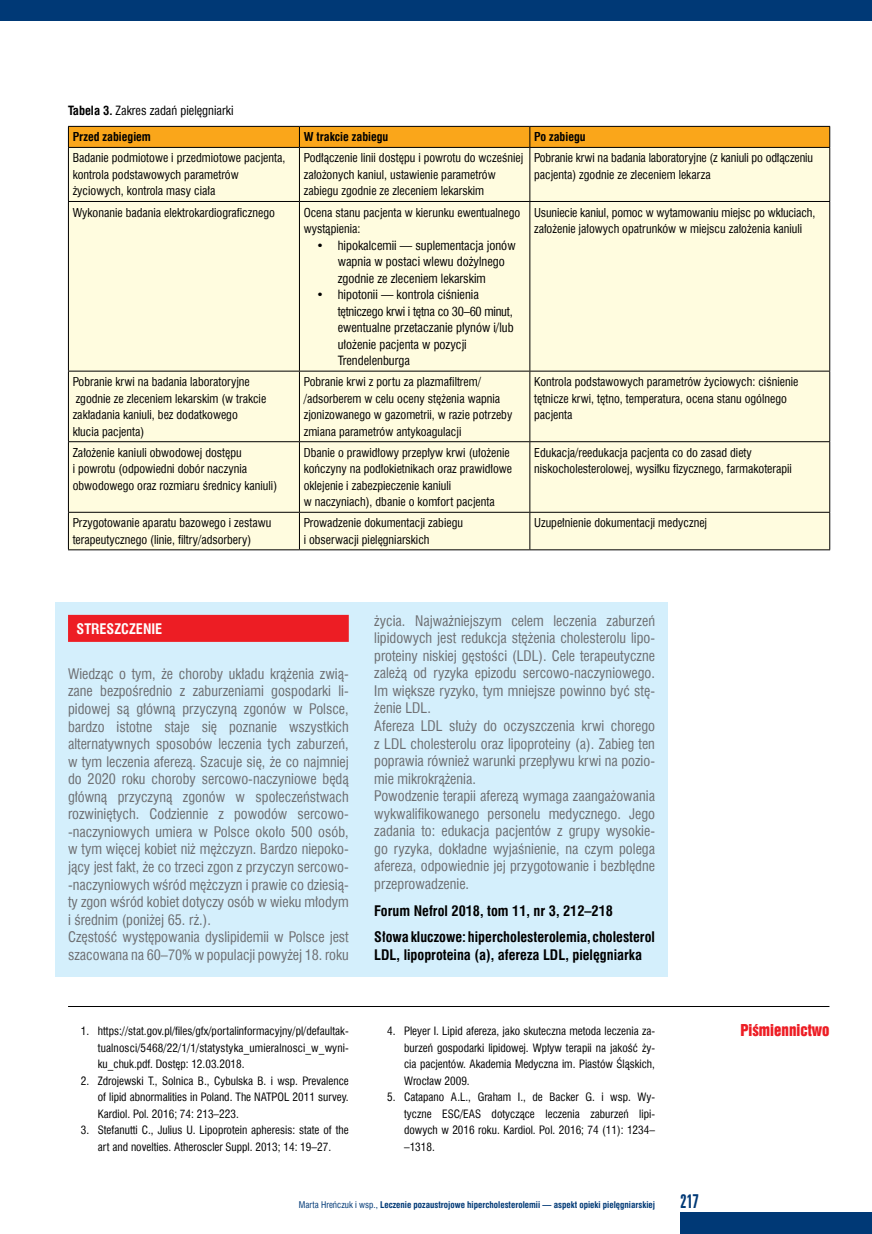
<style>
.page{position:relative;width:872px;height:1234px;background:#fff}
.page>*{position:absolute;margin:0;border:0;box-sizing:border-box;transform-origin:0 0}
.t1{font:18px "Swis 924 EU";color:#003976}
._50_Piśmiennictwo{font:15px "Swis 921 EU";color:#ed1d24}
._16_Streszczenie_pol{font:14.25px/17.5px "Swis 721 Cn EU";color:#6d6e71;text-align:justify}
._16_Słowa_kluczowe{font:700 14.25px/17.5px "Swis 721 Cn EU";color:#000}
._16_Streszczenie_pol-2{font:700 14.25px "Swis 721 Cn EU";color:#fff}
._40_Tabela_-_tytuł{font:12.45px/16.5px "Swis 721 Cn EU";color:#000}
._40_Tabela_-_tekst{font:12px/16.5px "Swis 721 Cn EU";color:#000}
._40_Tabela_-_tekst-2{font:700 12px "Swis 721 Cn EU";color:#000}
.t2{font:11.25px/16.5px "Swis 721 Cn EU";color:#000;text-align:justify}
.t3{font:700 9px "Swis 721 Cn EU";color:#003976}
.s1{font-weight:700}
.s2{font-weight:400}
</style>
<div class="page">
<div style="left:680px;top:1212px;width:192px;height:21px;background:#003976"></div>
<div style="left:0;top:0;width:872px;height:21px;background:#003976"></div>
<div style="left:55px;top:602px;width:613px;height:374px;background:#d4effc"></div>
<div style="left:68px;top:614px;width:281px;height:27px;background:#ed1d24"></div>
<hr style="left:68px;top:1005px;width:761px;height:1px;background:#000">
<div style="left:69px;top:148px;width:760px;height:401px;background:#fffcdf"></div>
<hr style="left:299px;top:148px;width:1px;height:53px;background:#000">
<hr style="left:529px;top:148px;width:1px;height:53px;background:#000">
<hr style="left:68px;top:201px;width:231px;height:1px;background:#000">
<hr style="left:299px;top:201px;width:231px;height:1px;background:#000">
<hr style="left:299px;top:202px;width:1px;height:168px;background:#000">
<hr style="left:530px;top:201px;width:300px;height:1px;background:#000">
<hr style="left:529px;top:202px;width:1px;height:168px;background:#000">
<hr style="left:68px;top:370px;width:231px;height:1px;background:#000">
<hr style="left:299px;top:370px;width:231px;height:1px;background:#000">
<hr style="left:299px;top:371px;width:1px;height:70px;background:#000">
<hr style="left:530px;top:370px;width:300px;height:1px;background:#000">
<hr style="left:529px;top:371px;width:1px;height:70px;background:#000">
<hr style="left:68px;top:441px;width:231px;height:1px;background:#000">
<hr style="left:299px;top:441px;width:231px;height:1px;background:#000">
<hr style="left:299px;top:442px;width:1px;height:70px;background:#000">
<hr style="left:530px;top:441px;width:300px;height:1px;background:#000">
<hr style="left:529px;top:442px;width:1px;height:70px;background:#000">
<hr style="left:68px;top:512px;width:231px;height:1px;background:#000">
<hr style="left:299px;top:512px;width:231px;height:1px;background:#000">
<hr style="left:299px;top:512px;width:1px;height:37px;background:#000">
<hr style="left:530px;top:512px;width:300px;height:1px;background:#000">
<hr style="left:529px;top:512px;width:1px;height:37px;background:#000">
<svg style="left:68px;top:126px;width:762px;height:21px;background:#ed9d19"></svg>
<hr style="left:68px;top:147px;width:231px;height:1px;background:#000">
<hr style="left:68px;top:148px;width:1px;height:53px;background:#000">
<hr style="left:299px;top:147px;width:231px;height:1px;background:#000">
<hr style="left:530px;top:147px;width:300px;height:1px;background:#000">
<hr style="left:829px;top:148px;width:1px;height:53px;background:#000">
<hr style="left:68px;top:202px;width:1px;height:168px;background:#000">
<hr style="left:829px;top:202px;width:1px;height:168px;background:#000">
<hr style="left:68px;top:371px;width:1px;height:70px;background:#000">
<hr style="left:829px;top:371px;width:1px;height:70px;background:#000">
<hr style="left:68px;top:442px;width:1px;height:70px;background:#000">
<hr style="left:829px;top:442px;width:1px;height:70px;background:#000">
<hr style="left:68px;top:512px;width:1px;height:37px;background:#000">
<hr style="left:829px;top:512px;width:1px;height:37px;background:#000">
<hr style="left:68px;top:549px;width:231px;height:1px;background:#000">
<hr style="left:299px;top:549px;width:231px;height:1px;background:#000">
<hr style="left:530px;top:549px;width:300px;height:1px;background:#000">
<p class="_40_Tabela_-_tytuł" style="left:68px;top:102px;width:167px"><span class="s1">Tabela 3.</span> Zakres zadań pielęgniarki</p>
<p class="_40_Tabela_-_tekst-2" style="left:73px;top:130px;width:80px">Przed zabiegiem</p>
<p class="_40_Tabela_-_tekst-2" style="left:304px;top:130px;width:86px">W trakcie zabiegu</p>
<p class="_40_Tabela_-_tekst-2" style="left:534px;top:130px;width:53px">Po zabiegu</p>
<p class="_40_Tabela_-_tekst" style="left:73px;top:150px;width:214px">Badanie podmiotowe i przedmiotowe pacjenta, kontrola podstawowych parametrów życiowych, kontrola masy ciała</p>
<p class="_40_Tabela_-_tekst" style="left:304px;top:150px;width:221px">Podłączenie linii dostępu i powrotu do wcześniej założonych kaniul, ustawienie parametrów zabiegu zgodnie ze zleceniem lekarskim</p>
<p class="_40_Tabela_-_tekst" style="left:534px;top:150px;width:280px">Pobranie krwi na badania laboratoryjne (z kaniuli po odłączeniu pacjenta) zgodnie ze zleceniem lekarza</p>
<p class="_40_Tabela_-_tekst" style="left:73px;top:204px;width:204px">Wykonanie badania elektrokardiograficznego</p>
<p class="_40_Tabela_-_tekst" style="left:304px;top:204px;width:218px">Ocena stanu pacjenta w kierunku ewentualnego wystąpienia:</p>
<p class="_40_Tabela_-_tytuł" style="left:338px;top:237px;width:179px;text-indent:-21px">• hipokalcemii — suplementacja jonów wapnia w postaci wlewu dożylnego zgodnie ze zleceniem lekarskim</p>
<p class="_40_Tabela_-_tytuł" style="left:338px;top:286px;width:177px;text-indent:-21px">• hipotonii — kontrola ciśnienia tętniczego krwi i tętna co 30–60 minut, ewentualne przetaczanie płynów i/lub ułożenie pacjenta w pozycji<br>Trendelenburga</p>
<p class="_40_Tabela_-_tekst" style="left:534px;top:204px;width:283px">Usuniecie kaniul, pomoc w wytamowaniu miejsc po wkłuciach, założenie jałowych opatrunków w miejscu założenia kaniuli</p>
<p class="_40_Tabela_-_tekst" style="left:73px;top:373px;width:195px">Pobranie krwi na badania laboratoryjne zgodnie ze zleceniem lekarskim (w trakcie zakładania kaniuli, bez dodatkowego kłucia pacjenta)</p>
<p class="_40_Tabela_-_tekst" style="left:304px;top:373px;width:210px">Pobranie krwi z portu za plazmafiltrem/ /adsorberem w celu oceny stężenia wapnia zjonizowanego w gazometrii, w razie potrzeby zmiana parametrów antykoagulacji</p>
<p class="_40_Tabela_-_tekst" style="left:534px;top:373px;width:266px">Kontrola podstawowych parametrów życiowych: ciśnienie tętnicze krwi, tętno, temperatura, ocena stanu ogólnego pacjenta</p>
<p class="_40_Tabela_-_tekst" style="left:73px;top:444px;width:206px">Założenie kaniuli obwodowej dostępu<br>i powrotu (odpowiedni dobór naczynia obwodowego oraz rozmiaru średnicy kaniuli)</p>
<p class="_40_Tabela_-_tekst" style="left:304px;top:444px;width:210px">Dbanie o prawidłowy przepływ krwi (ułożenie kończyny na podłokietnikach oraz prawidłowe oklejenie i zabezpieczenie kaniuli<br>w naczyniach), dbanie o komfort pacjenta</p>
<p class="_40_Tabela_-_tekst" style="left:534px;top:444px;width:259px">Edukacja/reedukacja pacjenta co do zasad diety niskocholesterolowej, wysiłku fizycznego, farmakoterapii</p>
<p class="_40_Tabela_-_tekst" style="left:73px;top:514px;width:200px">Przygotowanie aparatu bazowego i zestawu terapeutycznego (linie, filtry/adsorbery)</p>
<p class="_40_Tabela_-_tekst" style="left:304px;top:514px;width:161px">Prowadzenie dokumentacji zabiegu i obserwacji pielęgniarskich</p>
<p class="_40_Tabela_-_tekst" style="left:534px;top:514px;width:174px">Uzupełnienie dokumentacji medycznej</p>
<p class="_16_Streszczenie_pol-2" style="left:77px;top:620px;width:87px">STRESZCZENIE</p>
<p class="_16_Streszczenie_pol" style="left:68px;top:664px;width:282px">Wiedząc o tym, że choroby układu krążenia zwią&shy;zane bezpośrednio z zaburzeniami gospodarki li&shy;pidowej są główną przyczyną zgonów w Polsce, bardzo istotne staje się poznanie wszystkich alternatywnych sposobów leczenia tych zaburzeń, w tym leczenia aferezą. Szacuje się, że co najmniej do 2020 roku choroby sercowo-naczyniowe będą główną przyczyną zgonów w społeczeństwach rozwiniętych. Codziennie z powodów sercowo--naczyniowych umiera w Polsce około 500 osób, w tym więcej kobiet niż mężczyzn. Bardzo niepoko&shy;jący jest fakt, że co trzeci zgon z przyczyn sercowo--naczyniowych wśród mężczyzn i prawie co dziesią&shy;ty zgon wśród kobiet dotyczy osób w wieku młodym i średnim (poniżej 65. rż.).</p>
<p class="_16_Streszczenie_pol" style="left:68px;top:928px;width:282px">Częstość występowania dyslipidemii w Polsce jest szacowana na 60–70% w populacji powyżej 18. roku</p>
<p class="_16_Streszczenie_pol" style="left:374px;top:611px;width:282px">życia. Najważniejszym celem leczenia zaburzeń lipidowych jest redukcja stężenia cholesterolu lipo&shy;proteiny niskiej gęstości (LDL). Cele terapeutyczne zależą od ryzyka epizodu sercowo-naczyniowego.<br>Im większe ryzyko, tym mniejsze powinno być stę&shy;żenie LDL.</p>
<p class="_16_Streszczenie_pol" style="left:374px;top:716px;width:282px">Afereza LDL służy do oczyszczenia krwi chorego z LDL cholesterolu oraz lipoproteiny (a). Zabieg ten poprawia również warunki przepływu krwi na pozio&shy;mie mikrokrążenia.</p>
<p class="_16_Streszczenie_pol" style="left:374px;top:787px;width:282px">Powodzenie terapii aferezą wymaga zaangażowania wykwalifikowanego personelu medycznego. Jego zadania to: edukacja pacjentów z grupy wysokie&shy;go ryzyka, dokładne wyjaśnienie, na czym polega afereza, odpowiednie jej przygotowanie i bezbłędne przeprowadzenie.</p>
<p class="_16_Słowa_kluczowe" style="left:374px;top:902px;width:240px">Forum Nefrol 2018, tom 11, nr 3, 212–218</p>
<p class="_16_Słowa_kluczowe" style="left:374px;top:928px;width:282px">Słowa kluczowe: hipercholesterolemia, cholesterol<br>LDL, lipoproteina (a), afereza LDL, pielęgniarka</p>
<p class="t2" style="left:81px;top:1022px;width:269px">1. https://stat.gov.pl/files/gfx/portalinformacyjny/pl/defaultak-</p>
<p class="_50_Piśmiennictwo" style="left:740px;top:1020px;width:90px">Piśmiennictwo</p>
<p class="t2" style="left:98px;top:1038px;width:252px">tualnosci/5468/22/1/1/statystyka_umieralnosci_w_wyni&shy;ku_chuk.pdf. Dostęp: 12.03.2018.</p>
<p class="t2" style="left:98px;top:1071px;width:252px;text-indent:-17px">2. Zdrojewski T., Solnica B., Cybulska B. i wsp. Prevalence of lipid abnormalities in Poland. The NATPOL 2011 survey.<br>Kardiol. Pol. 2016; 74: 213–223.</p>
<p class="t2" style="left:81px;top:1121px;width:269px;text-align:center">3. Stefanutti C., Julius U. Lipoprotein apheresis: state of the art and novelties. Atheroscler Suppl. 2013; 14: 19–27.</p>
<p class="t2" style="left:404px;top:1022px;width:252px;text-indent:-17px">4. Pleyer I. Lipid afereza, jako skuteczna metoda leczenia za&shy;burzeń gospodarki lipidowej. Wpływ terapii na jakość ży&shy;cia pacjentów. Akademia Medyczna im. Piastów Śląskich, Wrocław 2009.</p>
<p class="t2" style="left:404px;top:1088px;width:252px;text-indent:-17px">5. Catapano A.L., Graham I., de Backer G. i wsp. Wy&shy;tyczne ESC/EAS dotyczące leczenia zaburzeń lipi&shy;dowych w 2016 roku. Kardiol. Pol. 2016; 74 (11): 1234– –1318.</p>
<p class="t3" style="left:299px;top:1198px;width:358px"><span class="s2">Marta Hreńczuk i wsp.,</span> Leczenie pozaustrojowe hipercholesterolemii — aspekt opieki pielęgniarskiej</p>
<h1 class="t1" style="left:680px;top:1189px;width:20px">217</h1>
</div>
